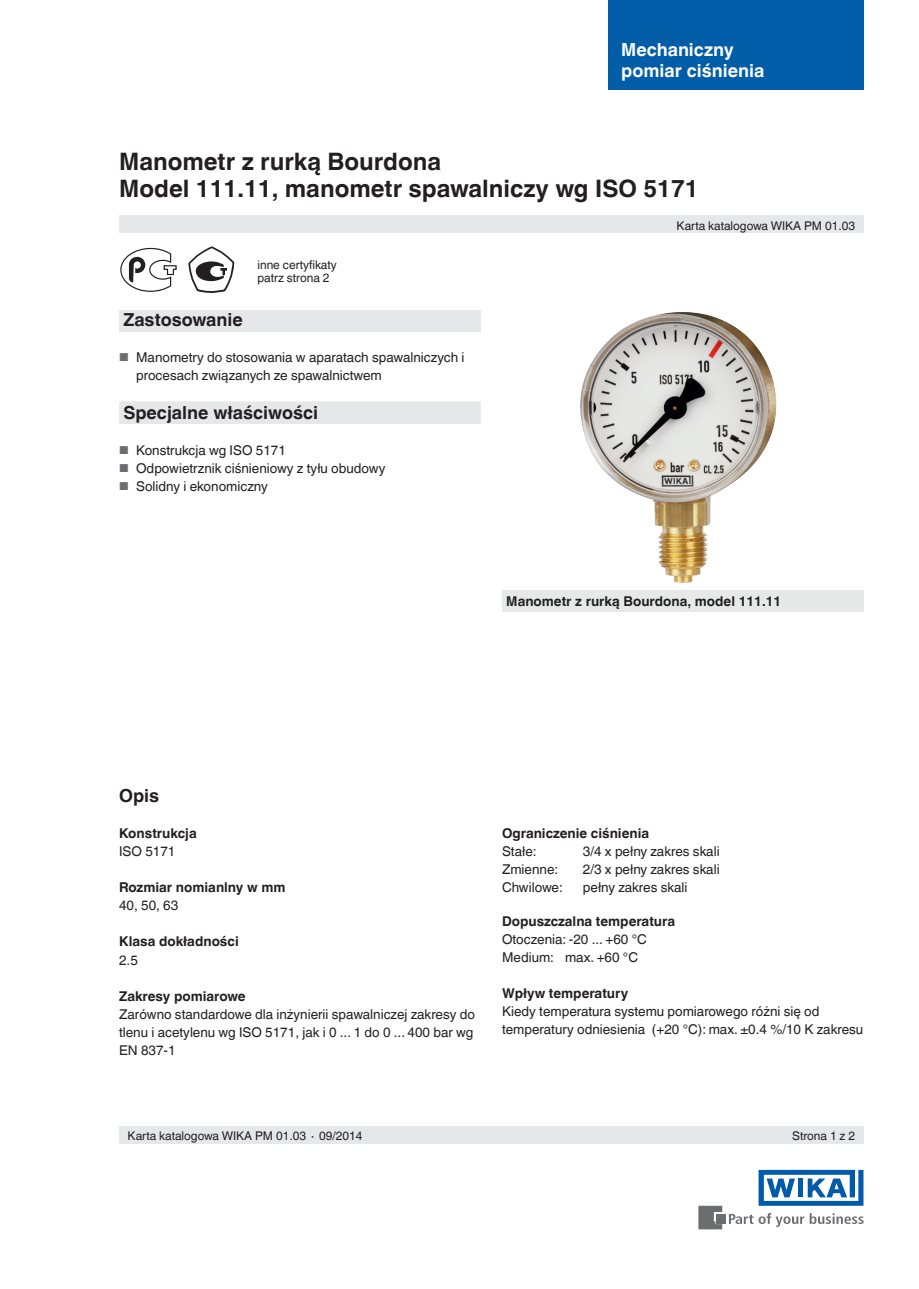
<style>
.page{position:relative;width:919px;height:1289px;background:#fff}
.page>*{position:absolute;margin:0;border:0;box-sizing:border-box;transform-origin:0 0}
._01_Headline_N{font:700 24px "Helvetica World";color:#231f20}
._09_Tables_-_Headlin{font:700 18px/21px "Helvetica World";color:#fff}
._03_Subheadline1_gre{font:700 18px "Helvetica World";color:#231f20}
._02_Subheadline1_N{font:700 18px "Helvetica World";color:#231f20}
._05_Running_text_N{font:13.5px/18px "Helvetica World";color:#231f20}
._04_Subheadline2_N{font:700 13.5px "Helvetica World";color:#231f20}
._07_Small_text_N{font:12px "Helvetica World";color:#231f20}
.s1{font-size:11.55px;color:#6c6d70}
</style>
<div class="page">
<div style="left:119px;top:310px;width:361px;height:22px;background:#e6e7e9"></div>
<svg style="left:728px;top:1213px;width:135px;height:13px"></svg>
<div style="left:716px;top:1214px;width:9px;height:9px;background:#6c6d70"></div>
<svg style="left:698px;top:1205px;width:24px;height:24px"></svg>
<svg style="left:758px;top:1169px;width:105px;height:36px"></svg>
<div style="left:119px;top:215px;width:744px;height:17px;background:#e6e7e9"></div>
<div style="left:119px;top:1126px;width:744px;height:17px;background:#e6e7e9"></div>
<div style="left:608px;top:0;width:255px;height:89px;background:#015da7"></div>
<div style="left:119px;top:401px;width:361px;height:23px;background:#e6e7e9"></div>
<svg style="left:120px;top:247px;width:57px;height:45px"></svg>
<svg style="left:188px;top:246px;width:46px;height:47px"></svg>
<img style="left:580px;top:312px;width:197px;height:271px">
<div style="left:502px;top:590px;width:361px;height:21px;background:#e6e9e8"></div>
<p class="_09_Tables_-_Headlin" style="left:621px;top:39px;width:145px">Mechaniczny pomiar ciśnienia</p>
<p class="_01_Headline_N" style="left:119px;top:147px;width:323px">Manometr z rurką Bourdona</p>
<p class="_01_Headline_N" style="left:119px;top:174px;width:581px">Model 111.11, manometr spawalniczy wg ISO 5171</p>
<p class="_07_Small_text_N" style="left:257px;top:258px;width:81px">inne certyfikaty</p>
<p class="_07_Small_text_N" style="left:257px;top:271px;width:74px">patrz strona 2</p>
<p class="_02_Subheadline1_N" style="left:123px;top:309px;width:121px">Zastosowanie</p>
<p class="_05_Running_text_N" style="left:136px;top:348px;width:330px;text-indent:-17px"><span class="s1">■</span> Manometry do stosowania w aparatach spawalniczych i procesach związanych ze spawalnictwem</p>
<p class="_03_Subheadline1_gre" style="left:123px;top:402px;width:196px">Specjalne właściwości</p>
<p class="_05_Running_text_N" style="left:119px;top:441px;width:168px"><span class="s1">■</span> Konstrukcja wg ISO 5171</p>
<p class="_05_Running_text_N" style="left:119px;top:459px;width:268px"><span class="s1">■</span> Odpowietrznik ciśnieniowy z tyłu obudowy</p>
<p class="_05_Running_text_N" style="left:119px;top:477px;width:150px"><span class="s1">■</span> Solidny i ekonomiczny</p>
<p class="_07_Small_text_N" style="left:676px;top:219px;width:180px">Karta katalogowa WIKA PM 01.03</p>
<p class="_04_Subheadline2_N" style="left:506px;top:593px;width:276px">Manometr z rurką Bourdona, model 111.11</p>
<p class="_02_Subheadline1_N" style="left:119px;top:785px;width:42px">Opis</p>
<p class="_04_Subheadline2_N" style="left:119px;top:825px;width:79px">Konstrukcja</p>
<p class="_05_Running_text_N" style="left:119px;top:842px;width:58px">ISO 5171</p>
<p class="_04_Subheadline2_N" style="left:119px;top:879px;width:168px">Rozmiar nomianlny w mm</p>
<p class="_05_Running_text_N" style="left:119px;top:896px;width:61px">40, 50, 63</p>
<p class="_04_Subheadline2_N" style="left:119px;top:933px;width:121px">Klasa dokładności</p>
<p class="_05_Running_text_N" style="left:119px;top:950px;width:20px">2.5</p>
<p class="_04_Subheadline2_N" style="left:119px;top:987px;width:128px">Zakresy pomiarowe</p>
<p class="_05_Running_text_N" style="left:119px;top:1004px;width:357px">Zarówno standardowe dla inżynierii spawalniczej zakresy do tlenu i acetylenu wg ISO 5171, jak i 0 ... 1 do 0 ... 400 bar wg<br>EN 837-1</p>
<p class="_04_Subheadline2_N" style="left:502px;top:825px;width:149px">Ograniczenie ciśnienia</p>
<p class="_05_Running_text_N" style="left:502px;top:842px;width:36px">Stałe:</p>
<p class="_05_Running_text_N" style="left:583px;top:842px;width:138px">3/4 x pełny zakres skali</p>
<p class="_05_Running_text_N" style="left:502px;top:860px;width:58px">Zmienne:</p>
<p class="_05_Running_text_N" style="left:583px;top:860px;width:138px">2/3 x pełny zakres skali</p>
<p class="_05_Running_text_N" style="left:502px;top:878px;width:62px">Chwilowe:</p>
<p class="_05_Running_text_N" style="left:583px;top:878px;width:106px">pełny zakres skali</p>
<p class="_04_Subheadline2_N" style="left:502px;top:913px;width:174px">Dopuszczalna temperatura</p>
<p class="_05_Running_text_N" style="left:502px;top:930px;width:146px">Otoczenia: -20 ... +60 °C</p>
<p class="_05_Running_text_N" style="left:502px;top:948px;width:137px">Medium: max. +60 °C</p>
<p class="_04_Subheadline2_N" style="left:502px;top:985px;width:128px">Wpływ temperatury</p>
<p class="_05_Running_text_N" style="left:502px;top:1002px;width:363px">Kiedy temperatura systemu pomiarowego różni się od temperatury odniesienia (+20 °C): max. ±0.4 %/10 K zakresu</p>
<p class="_07_Small_text_N" style="left:128px;top:1128px;width:236px">Karta katalogowa WIKA PM 01.03 ∙ 09/2014</p>
<p class="_07_Small_text_N" style="left:792px;top:1128px;width:65px">Strona 1 z 2</p>
</div>
